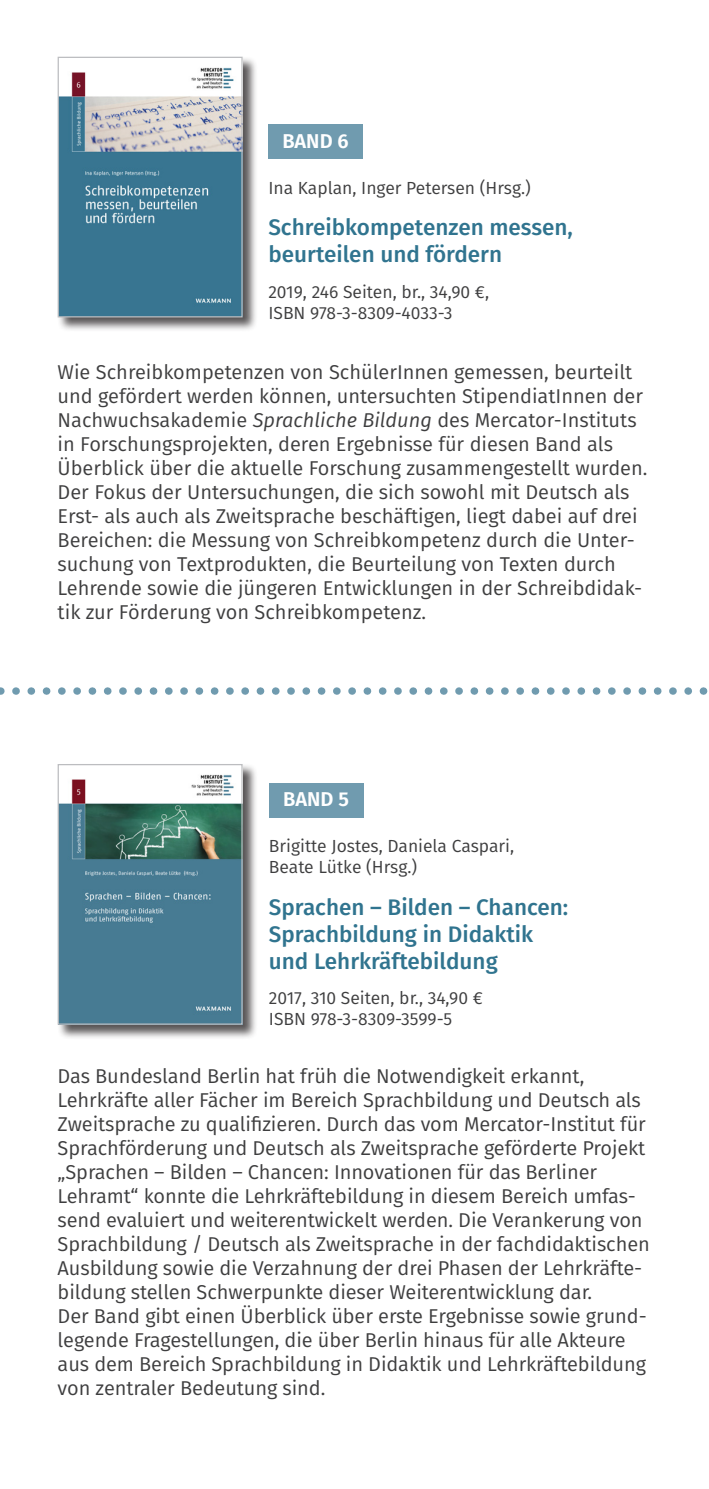
<style>
.page{position:relative;width:709px;height:1489px;background:#fff}
.page>*{position:absolute;margin:0;border:0;box-sizing:border-box;transform-origin:0 0}
.t1{font:500 22.5px/27px "Fira Sans";color:#30748f}
.t2{font:20px/24px "Fira Sans";letter-spacing:-.005em;color:#3e3e3f}
.t3{font:600 20px "Fira Sans";color:#fff}
.t4{font:17.5px/21px "Fira Sans";color:#3e3e3f}
.s1{font-style:italic}
</style>
<div class="page">
<div style="left:268px;top:125px;width:95px;height:34px;background:#709baf"></div>
<div style="left:57px;top:56px;width:201px;height:276px;background:#231f20;opacity:.75"></div>
<img style="left:60px;top:59px;width:181px;height:256px">
<div style="left:58px;top:57px;width:185px;height:260px;border:1px solid #bcbdc0"></div>
<div style="left:269px;top:783px;width:94px;height:34px;background:#709baf"></div>
<div style="left:57px;top:763px;width:201px;height:276px;background:#231f20;opacity:.75"></div>
<img style="left:60px;top:766px;width:181px;height:256px">
<div style="left:58px;top:764px;width:185px;height:260px;border:1px solid #bcbdc0"></div>
<svg style="left:0;top:687px;width:708px;height:7px"></svg>
<p class="t3" style="left:282px;top:124px;width:68px">BAND 6</p>
<p class="t4" style="left:268px;top:177px;width:264px">Ina Kaplan, Inger Petersen (Hrsg.)</p>
<p class="t1" style="left:268px;top:213px;width:306px">Schreibkompetenzen messen, beurteilen und fördern</p>
<p class="t4" style="left:268px;top:280px;width:222px">2019, 246 Seiten, br., 34,90 €,<br>ISBN 978-3-8309-4033-3</p>
<p class="t2" style="left:58px;top:359px;width:591px">Wie Schreibkompetenzen von SchülerInnen gemessen, beurteilt und gefördert werden können, untersuchten StipendiatInnen der Nachwuchsakademie <span class="s1">Sprachliche Bildung</span> des Mercator-Instituts in Forschungsprojekten, deren Ergebnisse für diesen Band als Überblick über die aktuelle Forschung zusammengestellt wurden.<br>Der Fokus der Untersuchungen, die sich sowohl mit Deutsch als Erst- als auch als Zweitsprache beschäftigen, liegt dabei auf drei Bereichen: die Messung von Schreibkompetenz durch die Unter&shy;suchung von Textprodukten, die Beurteilung von Texten durch Lehrende sowie die jüngeren Entwicklungen in der Schreibdidak&shy;tik zur Förderung von Schreibkompetenz.</p>
<p class="t3" style="left:283px;top:782px;width:67px">BAND 5</p>
<p class="t4" style="left:269px;top:835px;width:247px">Brigitte Jostes, Daniela Caspari,<br>Beate Lütke (Hrsg.)</p>
<p class="t1" style="left:269px;top:892px;width:301px">Sprachen – Bilden – Chancen:<br>Sprachbildung in Didaktik und Lehrkräftebildung</p>
<p class="t4" style="left:269px;top:986px;width:215px">2017, 310 Seiten, br., 34,90 €<br>ISBN 978-3-8309-3599-5</p>
<p class="t2" style="left:58px;top:1063px;width:593px">Das Bundesland Berlin hat früh die Notwendigkeit erkannt, Lehrkräfte aller Fächer im Bereich Sprachbildung und Deutsch als Zweitsprache zu qualifizieren. Durch das vom Mercator-Institut für Sprachförderung und Deutsch als Zweitsprache geförderte Projekt „Sprachen – Bilden – Chancen: Innovationen für das Berliner Lehramt“ konnte die Lehrkräftebildung in diesem Bereich umfas&shy;send evaluiert und weiterentwickelt werden. Die Verankerung von Sprachbildung / Deutsch als Zweitsprache in der fachdidaktischen Ausbildung sowie die Verzahnung der drei Phasen der Lehrkräfte&shy;bildung stellen Schwerpunkte dieser Weiterentwicklung dar.<br>Der Band gibt einen Überblick über erste Ergebnisse sowie grund&shy;legende Fragestellungen, die über Berlin hinaus für alle Akteure aus dem Bereich Sprachbildung in Didaktik und Lehrkräftebildung von zentraler Bedeutung sind.</p>
</div>
